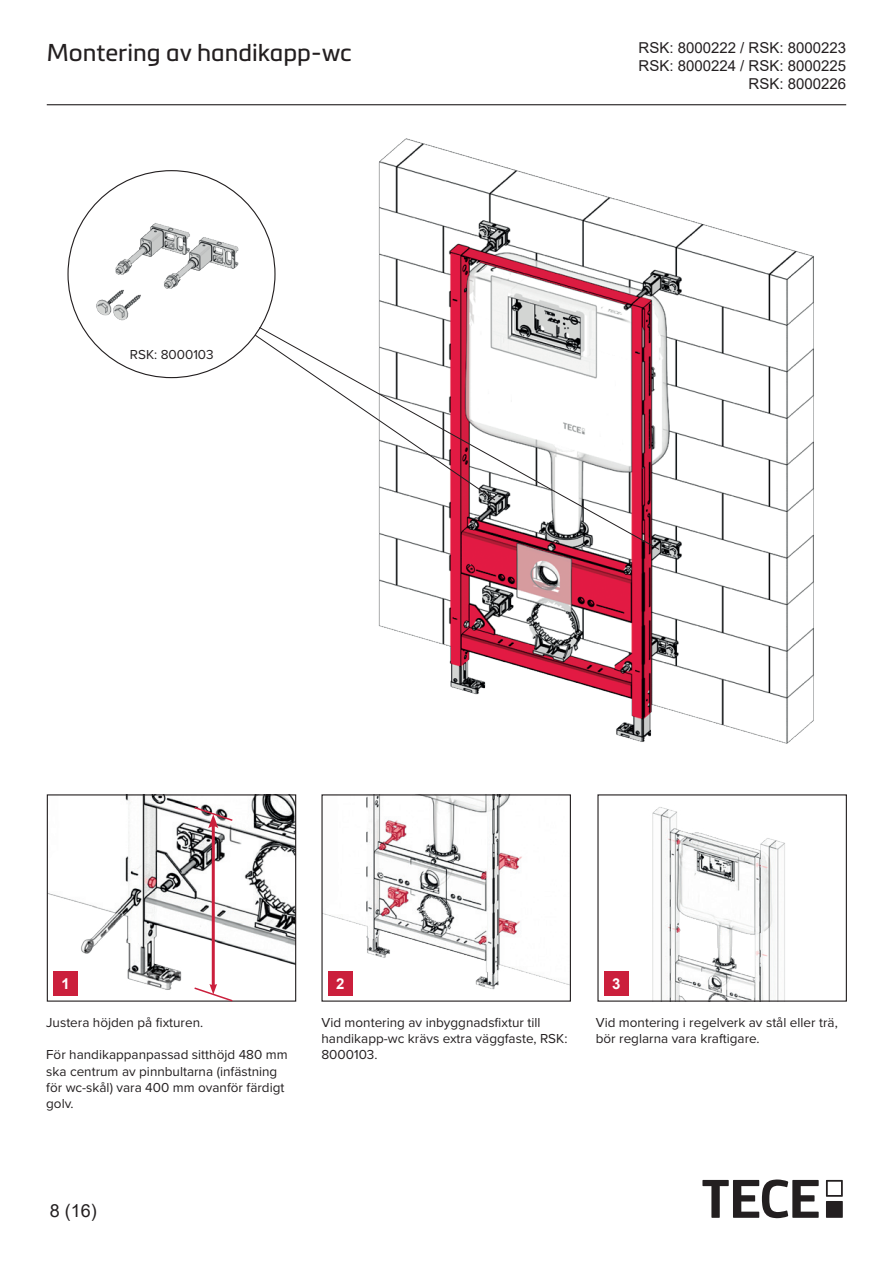
<style>
.page{position:relative;width:893px;height:1263px;background:#fff}
.page>*{position:absolute;margin:0;border:0;box-sizing:border-box;transform-origin:0 0}
.t1{font:24px "Metronic Pro";color:#231f20}
.t2{font:18px "Arial";color:#231f20}
.t3{font:15px/18px "Arial";color:#231f20;text-align:right}
.t4{font:700 15px "Arial";color:#fff}
.t5{font:13.5px/16.2px "Proxima Nova";color:#231f20}
</style>
<div class="page">
<img style="left:49px;top:796px;width:245px;height:200px">
<div style="left:47px;top:794px;width:249px;height:208px;border:1px solid #231f20"></div>
<img style="left:378px;top:138px;width:436px;height:606px">
<img style="left:323px;top:796px;width:246px;height:200px">
<img style="left:604px;top:807px;width:181px;height:193px">
<img style="left:68px;top:171px;width:207px;height:207px;border-radius:103px">
<div style="left:826px;top:1201px;width:17px;height:17px;background:#231f20"></div>
<svg style="left:826px;top:1180px;width:17px;height:17px"></svg>
<svg style="left:702px;top:1179px;width:117px;height:39px"></svg>
<div style="left:604px;top:971px;width:24px;height:24px;background:#cb1f3c"></div>
<div style="left:328px;top:971px;width:24px;height:24px;background:#cb1f3c"></div>
<hr style="left:212px;top:824px;width:3px;height:162px;background:#cb1f3c">
<svg style="left:193px;top:806px;width:41px;height:22px"></svg>
<svg style="left:193px;top:984px;width:41px;height:18px"></svg>
<div style="left:53px;top:971px;width:24px;height:24px;background:#cb1f3c"></div>
<svg style="left:259px;top:327px;width:401px;height:223px"></svg>
<hr style="left:47px;top:104px;width:799px;height:1px;background:#231f20">
<h1 class="t1" style="left:47px;top:36px;width:307px">Montering av handikapp-wc</h1>
<p class="t5" style="left:130px;top:346px;width:85px">RSK: 8000103</p>
<p class="t3" style="left:638px;top:39px;width:209px">RSK: 8000222 / RSK: 8000223<br>RSK: 8000224 / RSK: 8000225<br>RSK: 8000226</p>
<p class="t4" style="left:61px;top:973px;width:10px">1</p>
<p class="t4" style="left:336px;top:973px;width:10px">2</p>
<p class="t4" style="left:612px;top:973px;width:10px">3</p>
<p class="t5" style="left:46px;top:1014px;width:159px">Justera höjden på fixturen.</p>
<p class="t5" style="left:46px;top:1046px;width:243px">För handikappanpassad sitthöjd 480 mm ska centrum av pinnbultarna (infästning för wc-skål) vara 400 mm ovanför färdigt golv.</p>
<p class="t5" style="left:321px;top:1014px;width:247px">Vid montering av inbyggnadsfixtur till handikapp-wc krävs extra väggfaste, RSK:<br>8000103.</p>
<p class="t5" style="left:596px;top:1014px;width:243px">Vid montering i regelverk av stål eller trä, bör reglarna vara kraftigare.</p>
<h2 class="t2" style="left:50px;top:1198px;width:49px">8 (16)</h2>
</div>
